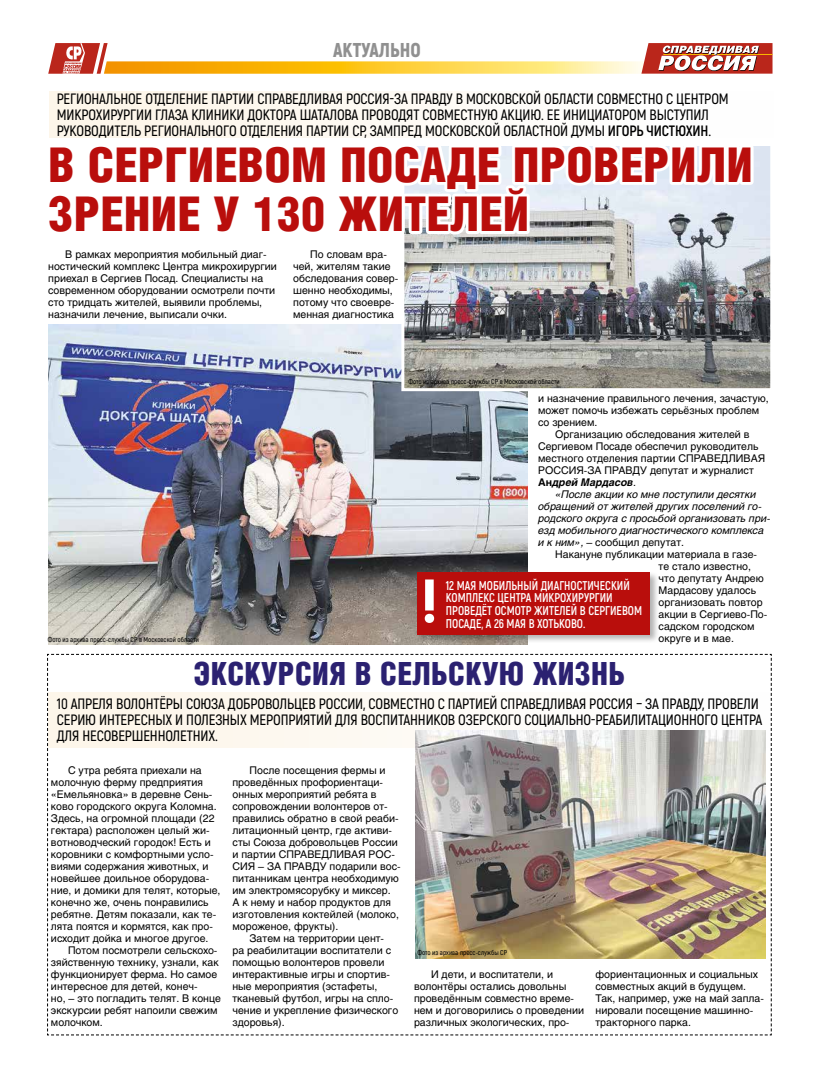
<style>
.page{position:relative;width:820px;height:1078px;background:#fff}
.page>*{position:absolute;margin:0;border:0;box-sizing:border-box;transform-origin:0 0}
.t1{font:48px/49.2px "Helios Cond Black C";letter-spacing:.005em;color:#b90e0c}
.t2{font:32px "Helios Cond Black C";letter-spacing:.01em;color:#2b2171;scale:.95 1}
.t3{font:900 20px "Akrobat";color:#909090;scale:.96 1}
.t4{font:600 15px/16px "Akrobat";letter-spacing:-.01em;color:#000}
.t5{font:700 12.7px/12.7px "Akrobat";color:#fff;scale:.92 1}
.t6{font:10.5px/12px "Helios C";color:#000}
.t7{font:italic 10.5px "Helios C";color:#000}
.t8{font:italic 700 10.5px "Helios C";color:#000}
.t9{font:600 7px "Akrobat";color:#000}
.s1{font-weight:700}
.s2{font-style:normal}
.s3{font-weight:400}
.s4{font-style:italic}
</style>
<div class="page">
<svg style="left:47px;top:653px;width:725px;height:382px"></svg>
<img style="left:415px;top:730px;width:350px;height:228px">
<img style="left:48px;top:324px;width:479px;height:320px">
<img style="left:405px;top:256px;width:364px;height:131px">
<div style="left:401px;top:143px;width:372px;height:248px;border:3px solid #fff"></div>
<svg style="left:48px;top:43px;width:724px;height:213px"></svg>
<div style="left:416px;top:570px;width:243px;height:74px;background:#000;opacity:.3"></div>
<div style="left:417px;top:572px;width:233px;height:62px;background:#b90e0c"></div>
<svg style="left:424px;top:579px;width:10px;height:43px"></svg>
<h3 class="t3" style="left:333px;top:37px;width:93px">АКТУАЛЬНО</h3>
<p class="t4" style="left:57px;top:91px;width:673px">РЕГИОНАЛЬНОЕ ОТДЕЛЕНИЕ ПАРТИИ СПРАВЕДЛИВАЯ РОССИЯ-ЗА ПРАВДУ В МОСКОВСКОЙ ОБЛАСТИ СОВМЕСТНО С ЦЕНТРОМ<br>МИКРОХИРУРГИИ ГЛАЗА КЛИНИКИ ДОКТОРА ШАТАЛОВА ПРОВОДЯТ СОВМЕСТНУЮ АКЦИЮ. ЕЕ ИНИЦИАТОРОМ ВЫСТУПИЛ<br>РУКОВОДИТЕЛЬ РЕГИОНАЛЬНОГО ОТДЕЛЕНИЯ ПАРТИИ СР, ЗАМПРЕД МОСКОВСКОЙ ОБЛАСТНОЙ ДУМЫ <span class="s1">ИГОРЬ ЧИСТЮХИН</span>.</p>
<h1 class="t1" style="left:48px;top:139px;width:706px">В СЕРГИЕВОМ ПОСАДЕ ПРОВЕРИЛИ<br>ЗРЕНИЕ У 130 ЖИТЕЛЕЙ</h1>
<p class="t6" style="left:48px;top:248px;width:230px;text-indent:17px">В рамках мероприятия мобильный диаг&shy;ностический комплекс Центра микрохирургии приехал в Сергиев Посад. Специалисты на современном оборудовании осмотрели почти сто тридцать жителей, выявили проблемы, назначили лечение, выписали очки.</p>
<p class="t6" style="left:293px;top:248px;width:107px;text-indent:17px">По словам вра&shy;чей, жителям такие обследования совер&shy;шенно необходимы, потому что своевре&shy;менная диагностика</p>
<p class="t9" style="left:48px;top:635px;width:152px">Фото из архива пресс-службы СР в Московской области</p>
<p class="t9" style="left:408px;top:377px;width:152px">Фото из архива пресс-службы СР в Московской области</p>
<p class="t6" style="left:538px;top:392px;width:232px">и назначение правильного лечения, зачастую,</p>
<p class="t6" style="left:538px;top:404px;width:222px">может помочь избежать серьёзных проблем</p>
<p class="t6" style="left:538px;top:416px;width:61px">со зрением.</p>
<p class="t6" style="left:555px;top:428px;width:196px">Организацию обследования жителей в</p>
<p class="t6" style="left:538px;top:440px;width:222px">Сергиевом Посаде обеспечил руководитель</p>
<p class="t6" style="left:538px;top:452px;width:228px">местного отделения партии СПРАВЕДЛИВАЯ</p>
<p class="t6" style="left:538px;top:464px;width:217px">РОССИЯ-ЗА ПРАВДУ депутат и журналист</p>
<p class="t8" style="left:538px;top:476px;width:99px"><span class="s2">Ан</span>дрей Мардасов<span class="s3">.</span></p>
<p class="t7" style="left:555px;top:487px;width:202px">«После акции ко мне поступили десятки</p>
<p class="t7" style="left:538px;top:499px;width:225px">обращений от жителей других поселений го-</p>
<p class="t7" style="left:538px;top:511px;width:233px">родского округа с просьбой организовать при-</p>
<p class="t7" style="left:538px;top:523px;width:227px">езд мобильного диагностического комплекса</p>
<p class="t6" style="left:538px;top:536px;width:147px"><span class="s4">и к ним»,</span> – сообщил депутат.</p>
<p class="t6" style="left:555px;top:548px;width:203px">Накануне публикации материала в газе-</p>
<p class="t6" style="left:658px;top:560px;width:94px">те стало известно,</p>
<p class="t6" style="left:658px;top:572px;width:107px">что депутату Андрею</p>
<p class="t6" style="left:658px;top:584px;width:99px">Мардасову удалось</p>
<p class="t6" style="left:658px;top:596px;width:105px">организовать повтор</p>
<p class="t6" style="left:658px;top:608px;width:110px">акции в Сергиево-По-</p>
<p class="t6" style="left:658px;top:620px;width:97px">садском городском</p>
<p class="t6" style="left:658px;top:632px;width:77px">округе и в мае.</p>
<p class="t5" style="left:445px;top:578px;width:215px">12 МАЯ МОБИЛЬНЫЙ ДИАГНОСТИЧЕСКИЙ<br>КОМПЛЕКС ЦЕНТРА МИКРОХИРУРГИИ<br>ПРОВЕДЁТ ОСМОТР ЖИТЕЛЕЙ В СЕРГИЕВОМ<br>ПОСАДЕ, А 26 МАЯ В ХОТЬКОВО.</p>
<h2 class="t2" style="left:193px;top:655px;width:456px">ЭКСКУРСИЯ В СЕЛЬСКУЮ ЖИЗНЬ</h2>
<p class="t4" style="left:57px;top:695px;width:706px">10 АПРЕЛЯ ВОЛОНТЁРЫ СОЮЗА ДОБРОВОЛЬЦЕВ РОССИИ, СОВМЕСТНО С ПАРТИЕЙ СПРАВЕДЛИВАЯ РОССИЯ – ЗА ПРАВДУ, ПРОВЕЛИ<br>СЕРИЮ ИНТЕРЕСНЫХ И ПОЛЕЗНЫХ МЕРОПРИЯТИЙ ДЛЯ ВОСПИТАННИКОВ ОЗЕРСКОГО СОЦИАЛЬНО-РЕАБИЛИТАЦИОННОГО ЦЕНТРА<br>ДЛЯ НЕСОВЕРШЕННОЛЕТНИХ.</p>
<p class="t6" style="left:51px;top:764px;width:171px;text-indent:17px">С утра ребята приехали на молочную ферму предприятия «Емельяновка» в деревне Сень&shy;ково городского округа Коломна.<br>Здесь, на огромной площади (22 гектара) расположен целый жи&shy;вотноводческий городок! Есть и коровники с комфортными усло&shy;виями содержания животных, и новейшее доильное оборудова&shy;ние, и домики для телят, которые, конечно же, очень понравились ребятне. Детям показали, как те&shy;лята поятся и кормятся, как про&shy;исходит дойка и многое другое.</p>
<p class="t6" style="left:51px;top:944px;width:171px;text-indent:17px">Потом посмотрели сельскохо&shy;зяйственную технику, узнали, как функционирует ферма. Но самое интересное для детей, конеч-<br>но, – это погладить телят. В конце экскурсии ребят напоили свежим молочком.</p>
<p class="t6" style="left:249px;top:764px;width:137px">После посещения фермы и</p>
<p class="t6" style="left:232px;top:776px;width:152px">проведённых профориентаци-</p>
<p class="t6" style="left:232px;top:788px;width:145px">онных мероприятий ребята в</p>
<p class="t6" style="left:232px;top:800px;width:157px">сопровождении волонтеров от-</p>
<p class="t6" style="left:232px;top:812px;width:167px">правились обратно в свой реаби-</p>
<p class="t6" style="left:232px;top:824px;width:161px">литационный центр, где активи-</p>
<p class="t6" style="left:232px;top:836px;width:167px">сты Союза добровольцев России</p>
<p class="t6" style="left:232px;top:848px;width:164px">и партии СПРАВЕДЛИВАЯ РОС-</p>
<p class="t6" style="left:232px;top:860px;width:170px">СИЯ – ЗА ПРАВДУ подарили вос-</p>
<p class="t6" style="left:232px;top:872px;width:168px">питанникам центра необходимую</p>
<p class="t6" style="left:232px;top:884px;width:160px">им электромясорубку и миксер.</p>
<p class="t6" style="left:232px;top:896px;width:160px">А к нему и набор продуктов для</p>
<p class="t6" style="left:232px;top:908px;width:168px">изготовления коктейлей (молоко,</p>
<p class="t6" style="left:232px;top:920px;width:107px">мороженое, фрукты).</p>
<p class="t6" style="left:249px;top:932px;width:136px">Затем на территории цент-</p>
<p class="t6" style="left:232px;top:944px;width:160px">ра реабилитации воспитатели с</p>
<p class="t6" style="left:232px;top:956px;width:153px">помощью волонтеров провели</p>
<p class="t6" style="left:232px;top:968px;width:159px">интерактивные игры и спортив-</p>
<p class="t6" style="left:232px;top:980px;width:146px">ные мероприятия (эстафеты,</p>
<p class="t6" style="left:232px;top:992px;width:162px">тканевый футбол, игры на спло-</p>
<p class="t6" style="left:232px;top:1004px;width:167px">чение и укрепление физического</p>
<p class="t6" style="left:232px;top:1016px;width:54px">здоровья).</p>
<p class="t9" style="left:417px;top:948px;width:91px">Фото из архива пресс-службы СР</p>
<p class="t6" style="left:414px;top:968px;width:171px;text-indent:17px">И дети, и воспитатели, и волонтёры остались довольны проведённым совместно време&shy;нем и договорились о проведении различных экологических, про-</p>
<p class="t6" style="left:595px;top:968px;width:170px">фориентационных и социальных совместных акций в будущем.<br>Так, например, уже на май запла&shy;нировали посещение машинно&shy;тракторного парка.</p>
</div>
